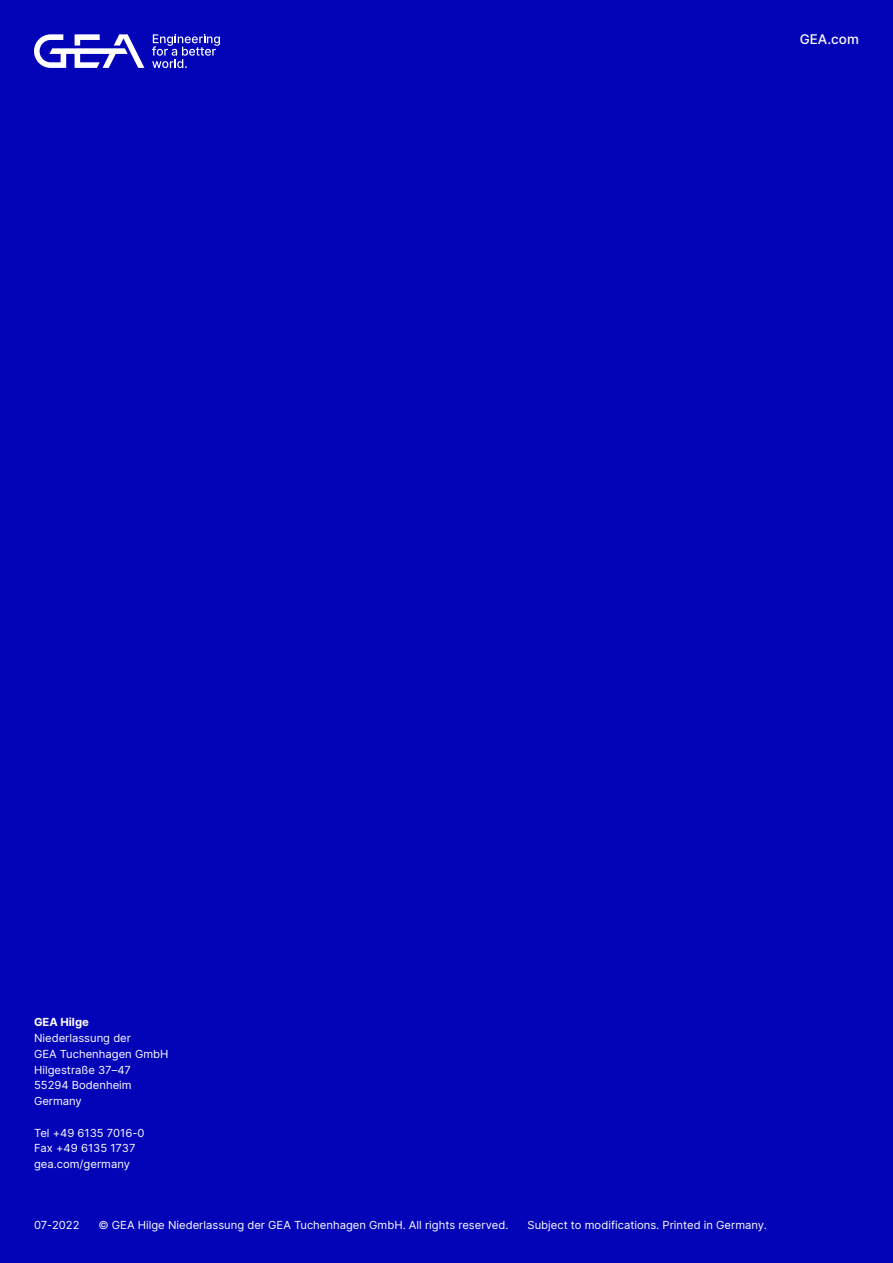
<style>
.page{position:relative;width:893px;height:1263px;background:#0303b8}
.page>*{position:absolute;margin:0;border:0;box-sizing:border-box;transform-origin:0 0}
.t1{font:500 13.5px "Inter";color:#fff}
.t2{font:11.25px/15.8px "Inter";color:#fff}
.t3{font:700 11.25px "Inter";color:#fff}
</style>
<div class="page">
<svg style="left:34px;top:34px;width:110px;height:34px"></svg>
<svg style="left:152px;top:34px;width:68px;height:34px"></svg>
<p class="t1" style="left:800px;top:29px;width:61px">GEA.com</p>
<p class="t3" style="left:34px;top:1014px;width:56px">GEA Hilge</p>
<p class="t2" style="left:34px;top:1030px;width:136px">Niederlassung der<br>GEA Tuchenhagen GmbH<br>Hilgestraße 37–47<br>55294 Bodenheim<br>Germany</p>
<p class="t2" style="left:34px;top:1124px;width:112px">Tel +49 6135 7016-0<br>Fax +49 6135 1737 gea.com/germany</p>
<p class="t2" style="left:34px;top:1217px;width:47px">07-2022</p>
<p class="t2" style="left:98px;top:1217px;width:411px">© GEA Hilge Niederlassung der GEA Tuchenhagen GmbH. All rights reserved.</p>
<p class="t2" style="left:527px;top:1217px;width:241px">Subject to modifications. Printed in Germany.</p>
</div>
